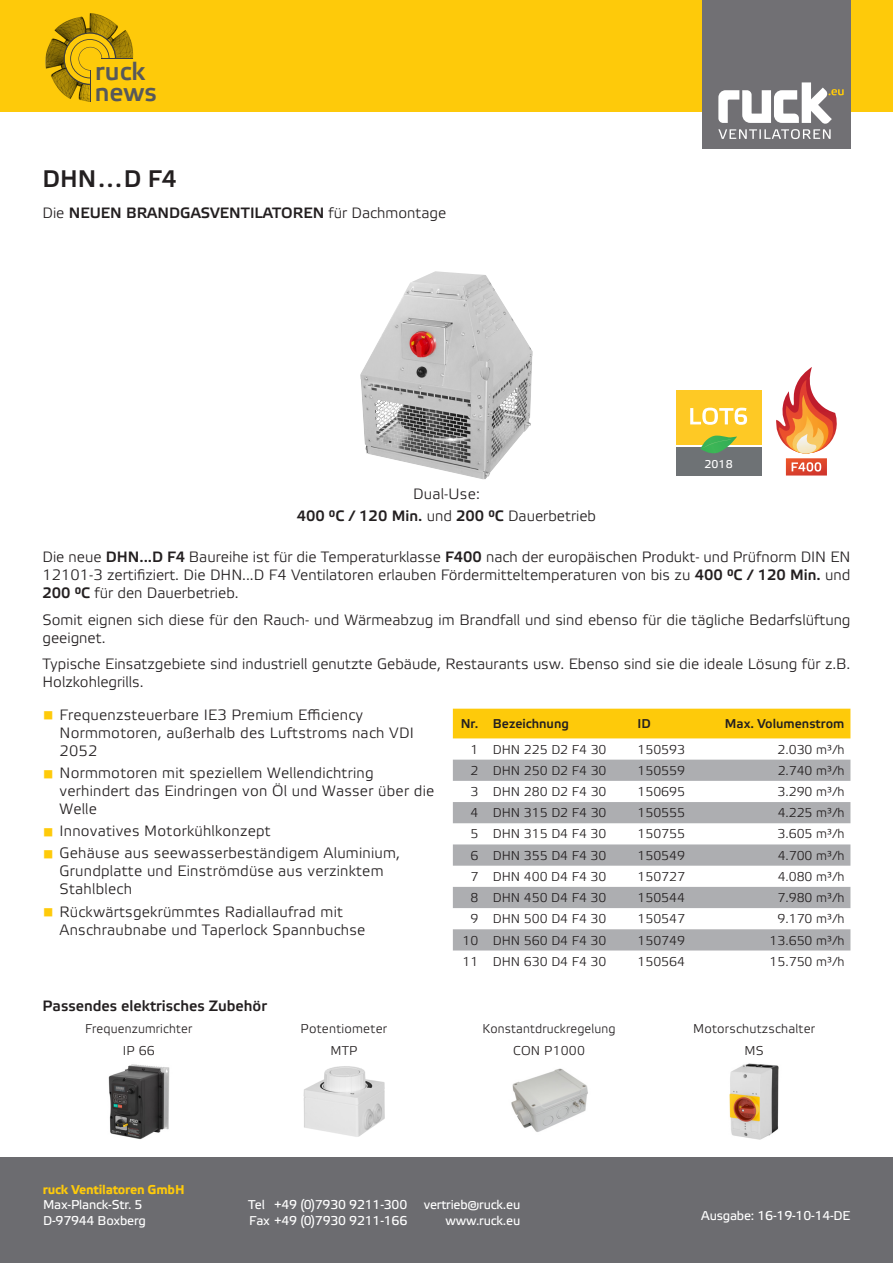
<style>
.page{position:relative;width:893px;height:1263px;background:#fff}
.page>*{position:absolute;margin:0;border:0;box-sizing:border-box;transform-origin:0 0}
.t1{font:500 25.35px/21px "Etelka";color:#57585a}
.t2{font:500 24px "Etelka";color:#231f20}
.text{font:300 15px/18px "Etelka";letter-spacing:.015em;color:#231f20}
.text-2{font:500 15px "Etelka";color:#231f20}
.bullet{font:300 15px "Etelka";letter-spacing:.015em;color:#231f20}
.text-3{font:300 12.75px "Etelka";color:#231f20}
.t3{font:12.75px "Etelka Text";letter-spacing:-.015em;color:#fff}
.bullet-2{font:300 12.75px "Etelka";letter-spacing:.015em;color:#231f20}
.text-4{font:500 12.75px "Etelka";color:#231f20}
.t4{font:700 12.75px "Etelka Text";letter-spacing:-.015em;color:#feca0a}
.t5{font:11.25px "Etelka Text";color:#fff}
.s1{font-weight:300}
.s2{font-weight:500}
</style>
<div class="page">
<div style="left:0;top:0;width:893px;height:111px;background:#feca0a"></div>
<div style="left:702px;top:0;width:148px;height:148px;background:#717074"></div>
<svg style="left:718px;top:82px;width:126px;height:57px"></svg>
<div style="left:0;top:1158px;width:893px;height:105px;background:#6c6c70"></div>
<img style="left:45px;top:13px;width:89px;height:89px">
<svg style="left:64px;top:32px;width:52px;height:53px"></svg>
<hr style="left:102px;top:59px;width:31px;height:1px;background:#3e3e3f">
<hr style="left:90px;top:70px;width:1px;height:31px;background:#3e3e3f">
<div style="left:676px;top:390px;width:85px;height:55px;background:#fec925"></div>
<div style="left:676px;top:447px;width:85px;height:28px;background:#6e7275"></div>
<svg style="left:700px;top:436px;width:37px;height:18px"></svg>
<svg style="left:690px;top:408px;width:57px;height:17px"></svg>
<svg style="left:776px;top:367px;width:61px;height:108px"></svg>
<img style="left:303px;top:1066px;width:82px;height:71px">
<img style="left:511px;top:1068px;width:77px;height:64px">
<img style="left:108px;top:1064px;width:62px;height:76px">
<img style="left:729px;top:1063px;width:50px;height:77px">
<img style="left:360px;top:271px;width:173px;height:209px">
<div style="left:453px;top:709px;width:397px;height:29px;background:#feca0a"></div>
<svg style="left:453px;top:760px;width:397px;height:190px;fill:#adaeb1"></svg>
<p class="t1" style="left:95px;top:62px;width:64px">ruck news</p>
<p class="t2" style="left:43px;top:165px;width:136px">DHN…D F4</p>
<p class="text-2" style="left:43px;top:205px;width:405px"><span class="s1">Die</span> NEUEN BRANDGASVENTILATOREN <span class="s1">für Dachmontage</span></p>
<p class="bullet" style="left:413px;top:485px;width:68px">Dual-Use:</p>
<p class="text-2" style="left:297px;top:508px;width:301px">400 °C / 120 Min. <span class="s1">und</span> 200 °C <span class="s1">Dauerbetrieb</span></p>
<p class="t5" style="left:705px;top:457px;width:30px">2018</p>
<p class="text" style="left:43px;top:549px;width:809px;text-align:justify">Die neue <span class="s2">DHN...D F4</span> Baureihe ist für die Temperaturklasse <span class="s2">F400</span> nach der europäischen Produkt- und Prüfnorm DIN EN 12101-3 zertifiziert. Die DHN...D F4 Ventilatoren erlauben Fördermitteltemperaturen von bis zu <span class="s2">400 °C / 120 Min.</span> und <span class="s2">200 °C</span> für den Dauerbetrieb.</p>
<p class="text" style="left:43px;top:611px;width:809px">Somit eignen sich diese für den Rauch- und Wärmeabzug im Brandfall und sind ebenso für die tägliche Bedarfslüftung geeignet.</p>
<p class="text" style="left:43px;top:656px;width:809px">Typische Einsatzgebiete sind industriell genutzte Gebäude, Restaurants usw. Ebenso sind sie die ideale Lösung für z.B.<br>Holzkohlegrills.</p>
<p class="text" style="left:60px;top:706px;width:356px">Frequenzsteuerbare IE3 Premium Efficiency<br>Normmotoren, außerhalb des Luftstroms nach VDI<br>2052</p>
<p class="text" style="left:60px;top:764px;width:376px">Normmotoren mit speziellem Wellendichtring verhindert das Eindringen von Öl und Wasser über die<br>Welle</p>
<p class="text" style="left:60px;top:822px;width:213px">Innovatives Motorkühlkonzept</p>
<p class="text" style="left:60px;top:845px;width:342px">Gehäuse aus seewasserbeständigem Aluminium,<br>Grundplatte und Einströmdüse aus verzinktem<br>Stahlblech</p>
<p class="text" style="left:60px;top:903px;width:307px">Rückwärtsgekrümmtes Radiallaufrad mit<br>Anschraubnabe und Taperlock Spannbuchse</p>
<p class="text-4" style="left:461px;top:716px;width:19px">Nr.</p>
<p class="text-4" style="left:493px;top:716px;width:78px">Bezeichnung</p>
<p class="text-4" style="left:637px;top:716px;width:15px">ID</p>
<p class="text-4" style="left:725px;top:716px;width:121px">Max. Volumenstrom</p>
<p class="text-3" style="left:470px;top:742px;width:9px">1</p>
<p class="text-3" style="left:493px;top:742px;width:115px">DHN 225 D2 F4 30</p>
<p class="text-3" style="left:637px;top:742px;width:49px">150593</p>
<p class="text-3" style="left:778px;top:742px;width:68px">2.030 m³/h</p>
<p class="text-3" style="left:470px;top:763px;width:9px">2</p>
<p class="text-3" style="left:493px;top:763px;width:115px">DHN 250 D2 F4 30</p>
<p class="text-3" style="left:637px;top:763px;width:49px">150559</p>
<p class="text-3" style="left:778px;top:763px;width:68px">2.740 m³/h</p>
<p class="text-3" style="left:470px;top:784px;width:9px">3</p>
<p class="text-3" style="left:493px;top:784px;width:115px">DHN 280 D2 F4 30</p>
<p class="text-3" style="left:637px;top:784px;width:49px">150695</p>
<p class="text-3" style="left:778px;top:784px;width:68px">3.290 m³/h</p>
<p class="text-3" style="left:471px;top:806px;width:9px">4</p>
<p class="text-3" style="left:493px;top:806px;width:115px">DHN 315 D2 F4 30</p>
<p class="text-3" style="left:637px;top:806px;width:49px">150555</p>
<p class="text-3" style="left:778px;top:806px;width:68px">4.225 m³/h</p>
<p class="text-3" style="left:470px;top:827px;width:9px">5</p>
<p class="text-3" style="left:493px;top:827px;width:115px">DHN 315 D4 F4 30</p>
<p class="text-3" style="left:637px;top:827px;width:49px">150755</p>
<p class="text-3" style="left:778px;top:827px;width:68px">3.605 m³/h</p>
<p class="text-3" style="left:470px;top:848px;width:9px">6</p>
<p class="text-3" style="left:493px;top:848px;width:115px">DHN 355 D4 F4 30</p>
<p class="text-3" style="left:637px;top:848px;width:49px">150549</p>
<p class="text-3" style="left:778px;top:848px;width:68px">4.700 m³/h</p>
<p class="text-3" style="left:470px;top:869px;width:9px">7</p>
<p class="text-3" style="left:493px;top:869px;width:115px">DHN 400 D4 F4 30</p>
<p class="text-3" style="left:637px;top:869px;width:49px">150727</p>
<p class="text-3" style="left:778px;top:869px;width:68px">4.080 m³/h</p>
<p class="text-3" style="left:470px;top:890px;width:9px">8</p>
<p class="text-3" style="left:493px;top:890px;width:115px">DHN 450 D4 F4 30</p>
<p class="text-3" style="left:637px;top:890px;width:49px">150544</p>
<p class="text-3" style="left:778px;top:890px;width:68px">7.980 m³/h</p>
<p class="text-3" style="left:470px;top:912px;width:9px">9</p>
<p class="text-3" style="left:493px;top:912px;width:115px">DHN 500 D4 F4 30</p>
<p class="text-3" style="left:637px;top:912px;width:49px">150547</p>
<p class="text-3" style="left:778px;top:912px;width:68px">9.170 m³/h</p>
<p class="text-3" style="left:462px;top:933px;width:17px">10</p>
<p class="text-3" style="left:493px;top:933px;width:115px">DHN 560 D4 F4 30</p>
<p class="text-3" style="left:637px;top:933px;width:49px">150749</p>
<p class="text-3" style="left:770px;top:933px;width:76px">13.650 m³/h</p>
<p class="text-3" style="left:462px;top:954px;width:17px">11</p>
<p class="text-3" style="left:493px;top:954px;width:115px">DHN 630 D4 F4 30</p>
<p class="text-3" style="left:637px;top:954px;width:49px">150564</p>
<p class="text-3" style="left:770px;top:954px;width:76px">15.750 m³/h</p>
<p class="text-2" style="left:43px;top:997px;width:226px">Passendes elektrisches Zubehör</p>
<p class="bullet-2" style="left:85px;top:1021px;width:109px">Frequenzumrichter</p>
<p class="bullet-2" style="left:123px;top:1044px;width:34px">IP 66</p>
<p class="bullet-2" style="left:301px;top:1021px;width:88px">Potentiometer</p>
<p class="bullet-2" style="left:330px;top:1044px;width:28px">MTP</p>
<p class="bullet-2" style="left:482px;top:1021px;width:135px">Konstantdruckregelung</p>
<p class="bullet-2" style="left:513px;top:1044px;width:73px">CON P1000</p>
<p class="t4" style="left:43px;top:1182px;width:143px">ruck Ventilatoren GmbH</p>
<p class="t3" style="left:43px;top:1198px;width:101px">Max-Planck-Str. 5</p>
<p class="t3" style="left:43px;top:1213px;width:104px">D-97944 Boxberg</p>
<p class="t3" style="left:248px;top:1198px;width:161px">Tel +49 (0)7930 9211-300</p>
<p class="t3" style="left:249px;top:1213px;width:160px">Fax +49 (0)7930 9211-166</p>
<p class="t3" style="left:424px;top:1198px;width:98px">vertrieb@ruck.eu</p>
<p class="t3" style="left:446px;top:1213px;width:76px">www.ruck.eu</p>
<p class="bullet-2" style="left:693px;top:1021px;width:124px">Motorschutzschalter</p>
<p class="bullet-2" style="left:745px;top:1044px;width:21px">MS</p>
<p class="t3" style="left:701px;top:1209px;width:151px">Ausgabe: 16-19-10-14-DE</p>
</div>
